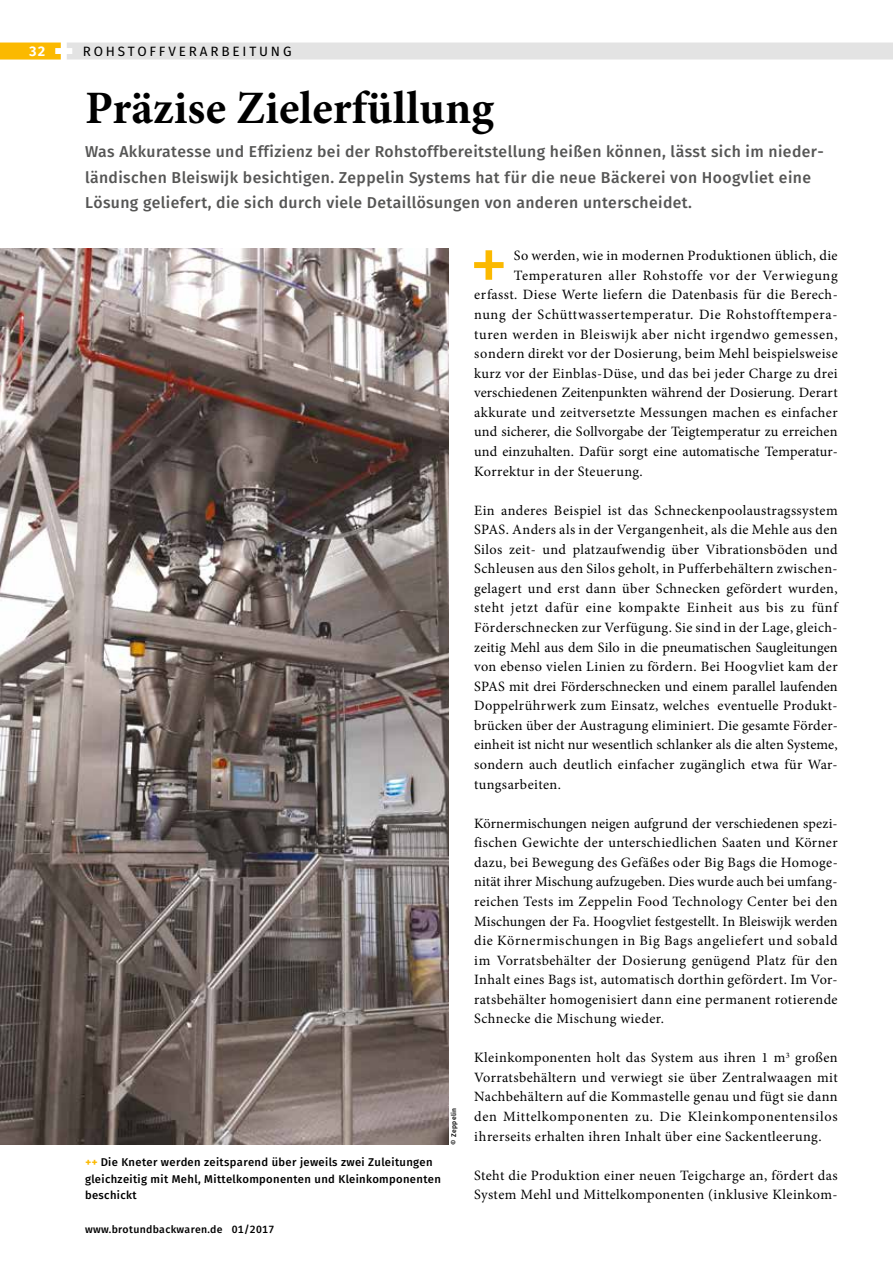
<style>
.page{position:relative;width:893px;height:1263px;background:#fff}
.page>*{position:absolute;margin:0;border:0;box-sizing:border-box;transform-origin:0 0}
.t1{font:78.6px "Fira Sans";color:#fbb900}
.t2{font:700 46.5px "Minion Pro";color:#000}
.t3{font:500 15.75px/25.5px "Fira Sans";letter-spacing:.025em;color:#565655}
.t4{font:14.25px/19.5px "Minion Pro";letter-spacing:.03em;color:#000;text-align:justify}
.t5{font:14.25px "Minion Pro";letter-spacing:.01em;color:#000}
.t6{font:14.25px "Minion Pro";letter-spacing:.05em;color:#000}
.t7{font:13.5px "Fira Sans";letter-spacing:.21em;color:#000}
.t8{font:700 13.5px "Fira Sans";color:#fff}
.t9{font:500 11.25px/16.5px "Fira Sans";letter-spacing:.03em;color:#000}
.t10{font:500 10.5px "Fira Sans";letter-spacing:.03em;color:#000}
.t11{font:500 6.75px "Fira Sans";letter-spacing:.055em;color:#000}
.s1{font-weight:700;color:#fbb900}
</style>
<div class="page">
<div style="left:67px;top:43px;width:826px;height:17px;background:#e3e3e3"></div>
<svg style="left:0;top:43px;width:61px;height:17px"></svg>
<img style="left:0;top:249px;width:449px;height:895px">
<p class="t8" style="left:29px;top:42px;width:18px">32</p>
<p class="t7" style="left:83px;top:42px;width:210px">ROHSTOFFVERARBEITUNG</p>
<h2 class="t2" style="left:85px;top:76px;width:410px">Präzise Zielerfüllung</h2>
<p class="t3" style="left:85px;top:139px;width:740px">Was Akkuratesse und Effizienz bei der Rohstoffbereitstellung heißen können, lässt sich im nieder&shy;ländischen Bleiswijk besichtigen. Zeppelin Systems hat für die neue Bäckerei von Hoogvliet eine<br>Lösung geliefert, die sich durch viele Detaillösungen von anderen unterscheidet.</p>
<h1 class="t1" style="left:469px;top:208px;width:41px">+</h1>
<p class="t4" style="left:514px;top:246px;width:325px">So werden, wie in modernen Produktionen üblich, die</p>
<p class="t6" style="left:514px;top:266px;width:325px">Temperaturen aller Rohstoffe vor der Verwiegung</p>
<p class="t4" style="left:474px;top:285px;width:365px">erfasst. Diese Werte liefern die Datenbasis für die Berech-</p>
<p class="t6" style="left:474px;top:305px;width:365px">nung der Schüttwassertemperatur. Die Rohstofftempera-</p>
<p class="t6" style="left:474px;top:324px;width:365px">turen werden in Bleiswijk aber nicht irgendwo gemessen,</p>
<p class="t4" style="left:474px;top:344px;width:365px">sondern direkt vor der Dosierung, beim Mehl beispielsweise</p>
<p class="t4" style="left:474px;top:363px;width:365px">kurz vor der Einblas-Düse, und das bei jeder Charge zu drei</p>
<p class="t5" style="left:474px;top:383px;width:365px">verschiedenen Zeitenpunkten während der Dosierung. Derart</p>
<p class="t4" style="left:474px;top:403px;width:365px">akkurate und zeitversetzte Messungen machen es einfacher</p>
<p class="t5" style="left:474px;top:422px;width:365px">und sicherer, die Sollvorgabe der Teigtemperatur zu erreichen</p>
<p class="t5" style="left:474px;top:442px;width:365px">und einzuhalten. Dafür sorgt eine automatische Temperatur-</p>
<p class="t4" style="left:474px;top:461px;width:170px">Korrektur in der Steuerung.</p>
<p class="t4" style="left:474px;top:500px;width:365px">Ein anderes Beispiel ist das Schneckenpoolaustragssystem SPAS. Anders als in der Vergangenheit, als die Mehle aus den Silos zeit- und platzaufwendig über Vibrationsböden und Schleusen aus den Silos geholt, in Pufferbehältern zwischen&shy;gelagert und erst dann über Schnecken gefördert wurden, steht jetzt dafür eine kompakte Einheit aus bis zu fünf Förderschnecken zur Verfügung. Sie sind in der Lage, gleich&shy;zeitig Mehl aus dem Silo in die pneumatischen Saugleitungen von ebenso vielen Linien zu fördern. Bei Hoogvliet kam der SPAS mit drei Förderschnecken und einem parallel laufenden Doppelrührwerk zum Einsatz, welches eventuelle Produkt&shy;brücken über der Austragung eliminiert. Die gesamte Förder&shy;einheit ist nicht nur wesentlich schlanker als die alten Systeme, sondern auch deutlich einfacher zugänglich etwa für War&shy;tungsarbeiten.</p>
<p class="t4" style="left:474px;top:813px;width:365px">Körnermischungen neigen aufgrund der verschiedenen spezi&shy;fischen Gewichte der unterschiedlichen Saaten und Körner dazu, bei Bewegung des Gefäßes oder Big Bags die Homoge&shy;nität ihrer Mischung aufzugeben. Dies wurde auch bei umfang&shy;reichen Tests im Zeppelin Food Technology Center bei den Mischungen der Fa. Hoogvliet festgestellt. In Bleiswijk werden die Körnermischungen in Big Bags angeliefert und sobald im Vorratsbehälter der Dosierung genügend Platz für den Inhalt eines Bags ist, automatisch dorthin gefördert. Im Vor&shy;ratsbehälter homogenisiert dann eine permanent rotierende Schnecke die Mischung wieder.</p>
<p class="t4" style="left:474px;top:1048px;width:365px">Kleinkomponenten holt das System aus ihren 1 m<sup>3</sup> großen Vorratsbehältern und verwiegt sie über Zentralwaagen mit Nachbehältern auf die Kommastelle genau und fügt sie dann den Mittelkomponenten zu. Die Kleinkomponentensilos ihrerseits erhalten ihren Inhalt über eine Sackentleerung.</p>
<p class="t4" style="left:474px;top:1165px;width:365px">Steht die Produktion einer neuen Teigcharge an, fördert das<br>System Mehl und Mittelkomponenten (inklusive Kleinkom-</p>
<p class="t11" style="left:449px;top:1144px;width:38px;rotate:-90deg">© Zeppelin</p>
<p class="t9" style="left:85px;top:1154px;width:357px"><span class="s1">++</span> Die Kneter werden zeitsparend über jeweils zwei Zuleitungen gleichzeitig mit Mehl, Mittelkomponenten und Kleinkomponenten beschickt</p>
<p class="t10" style="left:85px;top:1222px;width:191px">www.brotundbackwaren.de 01/2017</p>
</div>
